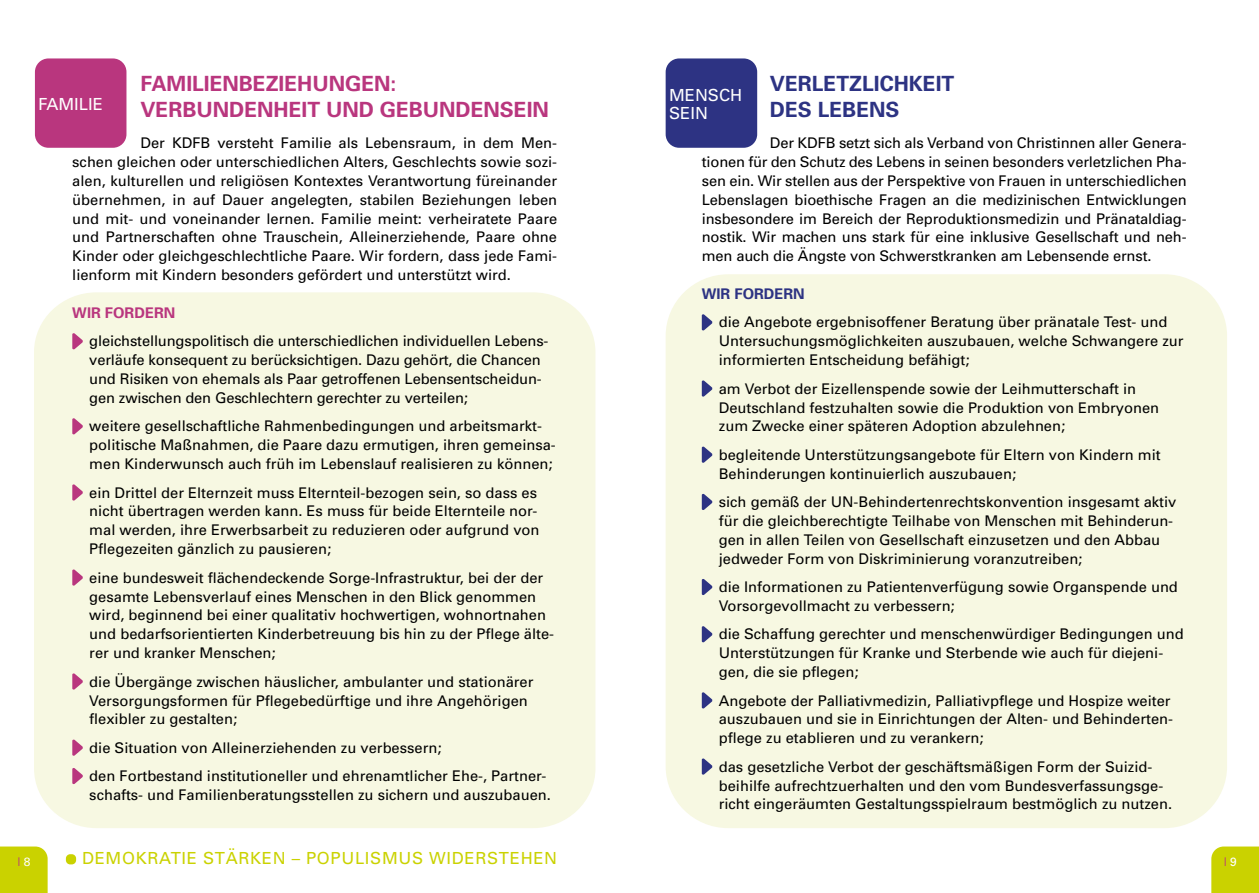
<style>
.page{position:relative;width:1259px;height:893px;background:#fff}
.page>*{position:absolute;margin:0;border:0;box-sizing:border-box;transform-origin:0 0}
.t1{font:700 21px/25.5px "Univers";color:#b9367e}
.t2{font:700 21px/25.5px "Univers";color:#2d3383}
.t3{font:16.65px "Univers";letter-spacing:.04em;color:#cad200}
.t4{font:16.65px/18.6px "Univers";color:#fff}
.t5{font:14.7px/18.9px "Univers";color:#000}
.t6{font:700 14.7px "Univers";color:#b9367e}
.t7{font:700 14.7px "Univers";color:#2d3383}
.t8{font:12px "Univers";color:#b9367e}
.s1{color:#fff}
</style>
<div class="page">
<div style="left:0;top:846px;width:48px;height:47px;background:#cad200"></div>
<div style="left:66px;top:854px;width:10px;height:10px;background:#cad200;border-radius:4px"></div>
<div style="left:34px;top:292px;width:561px;height:536px;background:#f7f8e2;border-radius:61px"></div>
<div style="left:665px;top:274px;width:562px;height:554px;background:#f7f8e2;border-radius:62px"></div>
<svg style="left:72px;top:333px;width:11px;height:17px"></svg>
<svg style="left:72px;top:418px;width:11px;height:17px"></svg>
<svg style="left:72px;top:484px;width:11px;height:17px"></svg>
<svg style="left:72px;top:569px;width:11px;height:17px"></svg>
<svg style="left:72px;top:673px;width:11px;height:17px"></svg>
<svg style="left:72px;top:739px;width:11px;height:17px"></svg>
<svg style="left:72px;top:768px;width:11px;height:16px"></svg>
<div style="left:1211px;top:846px;width:48px;height:47px;background:#cad200"></div>
<svg style="left:702px;top:314px;width:10px;height:17px"></svg>
<svg style="left:702px;top:380px;width:10px;height:17px"></svg>
<svg style="left:702px;top:446px;width:10px;height:17px"></svg>
<svg style="left:702px;top:493px;width:10px;height:17px"></svg>
<svg style="left:702px;top:579px;width:10px;height:16px"></svg>
<svg style="left:702px;top:626px;width:10px;height:17px"></svg>
<svg style="left:702px;top:692px;width:10px;height:17px"></svg>
<svg style="left:702px;top:758px;width:10px;height:17px"></svg>
<div style="left:35px;top:58px;width:91px;height:90px;background:#b9367e;border-radius:13px"></div>
<div style="left:665px;top:58px;width:92px;height:90px;background:#2d3383;border-radius:13px"></div>
<h1 class="t1" style="left:140px;top:70px;width:410px">FAMILIENBEZIEHUNGEN:<br>VERBUNDENHEIT UND GEBUNDENSEIN</h1>
<p class="t5" style="left:72px;top:133px;width:486px;text-align:justify;text-indent:68px">Der KDFB versteht Familie als Lebensraum, in dem Men&shy;schen gleichen oder unterschiedlichen Alters, Geschlechts sowie sozi&shy;alen, kulturellen und religiösen Kontextes Verantwortung füreinander übernehmen, in auf Dauer angelegten, stabilen Beziehungen leben und mit- und voneinander lernen. Familie meint: verheiratete Paare und Partnerschaften ohne Trauschein, Alleinerziehende, Paare ohne Kinder oder gleichgeschlechtliche Paare. Wir fordern, dass jede Fami&shy;lienform mit Kindern besonders gefördert und unterstützt wird.</p>
<p class="t6" style="left:72px;top:303px;width:104px">WIR FORDERN</p>
<p class="t5" style="left:89px;top:331px;width:461px">gleichstellungspolitisch die unterschiedlichen individuellen Lebens&shy;verläufe konsequent zu berücksichtigen. Dazu gehört, die Chancen und Risiken von ehemals als Paar getroffenen Lebensentscheidun&shy;gen zwischen den Geschlechtern gerechter zu verteilen;</p>
<p class="t5" style="left:89px;top:416px;width:468px">weitere gesellschaftliche Rahmenbedingungen und arbeitsmarkt&shy;politische Maßnahmen, die Paare dazu ermutigen, ihren gemeinsa&shy;men Kinderwunsch auch früh im Lebenslauf realisieren zu können;</p>
<p class="t5" style="left:89px;top:483px;width:452px">ein Drittel der Elternzeit muss Elternteil-bezogen sein, so dass es nicht übertragen werden kann. Es muss für beide Elternteile nor&shy;mal werden, ihre Erwerbsarbeit zu reduzieren oder aufgrund von Pflegezeiten gänzlich zu pausieren;</p>
<p class="t5" style="left:89px;top:568px;width:466px">eine bundesweit flächendeckende Sorge-Infrastruktur, bei der der gesamte Lebensverlauf eines Menschen in den Blick genommen wird, beginnend bei einer qualitativ hochwertigen, wohnortnahen und bedarfsorientierten Kinderbetreuung bis hin zu der Pflege älte&shy;rer und kranker Menschen;</p>
<p class="t5" style="left:89px;top:672px;width:446px">die Übergänge zwischen häuslicher, ambulanter und stationärer<br>Versorgungsformen für Pflegebedürftige und ihre Angehörigen flexibler zu gestalten;</p>
<p class="t5" style="left:89px;top:733px;width:458px;line-height:28.3px">die Situation von Alleinerziehenden zu verbessern;<br>den Fortbestand institutioneller und ehrenamtlicher Ehe-, Partner-</p>
<p class="t5" style="left:89px;top:785px;width:463px">schafts- und Familienberatungsstellen zu sichern und auszubauen.</p>
<h1 class="t2" style="left:770px;top:70px;width:186px">VERLETZLICHKEIT<br>DES LEBENS</h1>
<p class="t5" style="left:702px;top:133px;width:486px;text-align:justify;text-indent:68px">Der KDFB setzt sich als Verband von Christinnen aller Genera&shy;tionen für den Schutz des Lebens in seinen besonders verletzlichen Pha&shy;sen ein. Wir stellen aus der Perspektive von Frauen in unterschiedlichen Lebenslagen bioethische Fragen an die medizinischen Entwicklungen insbesondere im Bereich der Reproduktionsmedizin und Pränataldiag&shy;nostik. Wir machen uns stark für eine inklusive Gesellschaft und neh&shy;men auch die Ängste von Schwerstkranken am Lebensende ernst.</p>
<p class="t7" style="left:702px;top:284px;width:104px">WIR FORDERN</p>
<p class="t5" style="left:719px;top:313px;width:466px">die Angebote ergebnisoffener Beratung über pränatale Test- und<br>Untersuchungsmöglichkeiten auszubauen, welche Schwangere zur informierten Entscheidung befähigt;</p>
<p class="t5" style="left:719px;top:379px;width:442px">am Verbot der Eizellenspende sowie der Leihmutterschaft in<br>Deutschland festzuhalten sowie die Produktion von Embryonen zum Zwecke einer späteren Adoption abzulehnen;</p>
<p class="t5" style="left:719px;top:445px;width:443px">begleitende Unterstützungsangebote für Eltern von Kindern mit<br>Behinderungen kontinuierlich auszubauen;</p>
<p class="t5" style="left:719px;top:492px;width:459px">sich gemäß der UN-Behindertenrechtskonvention insgesamt aktiv für die gleichberechtigte Teilhabe von Menschen mit Behinderun&shy;gen in allen Teilen von Gesellschaft einzusetzen und den Abbau jedweder Form von Diskriminierung voranzutreiben;</p>
<p class="t5" style="left:719px;top:577px;width:461px">die Informationen zu Patientenverfügung sowie Organspende und<br>Vorsorgevollmacht zu verbessern;</p>
<p class="t5" style="left:719px;top:624px;width:466px">die Schaffung gerechter und menschenwürdiger Bedingungen und<br>Unterstützungen für Kranke und Sterbende wie auch für diejeni&shy;gen, die sie pflegen;</p>
<p class="t5" style="left:719px;top:691px;width:456px">Angebote der Palliativmedizin, Palliativpflege und Hospize weiter auszubauen und sie in Einrichtungen der Alten- und Behinderten&shy;pflege zu etablieren und zu verankern;</p>
<p class="t5" style="left:719px;top:757px;width:455px">das gesetzliche Verbot der geschäftsmäßigen Form der Suizid&shy;beihilfe aufrechtzuerhalten und den vom Bundesverfassungsge&shy;richt eingeräumten Gestaltungsspielraum bestmöglich zu nutzen.</p>
<p class="t4" style="left:38px;top:94px;width:66px">FAMILIE</p>
<p class="t4" style="left:669px;top:85px;width:75px">MENSCH<br>SEIN</p>
<p class="t8" style="left:17px;top:854px;width:15px">| <span class="s1">8</span></p>
<p class="t3" style="left:82px;top:848px;width:476px">DEMOKRATIE STÄRKEN – POPULISMUS WIDERSTEHEN</p>
<p class="t8" style="left:1223px;top:854px;width:15px">| <span class="s1">9</span></p>
</div>
